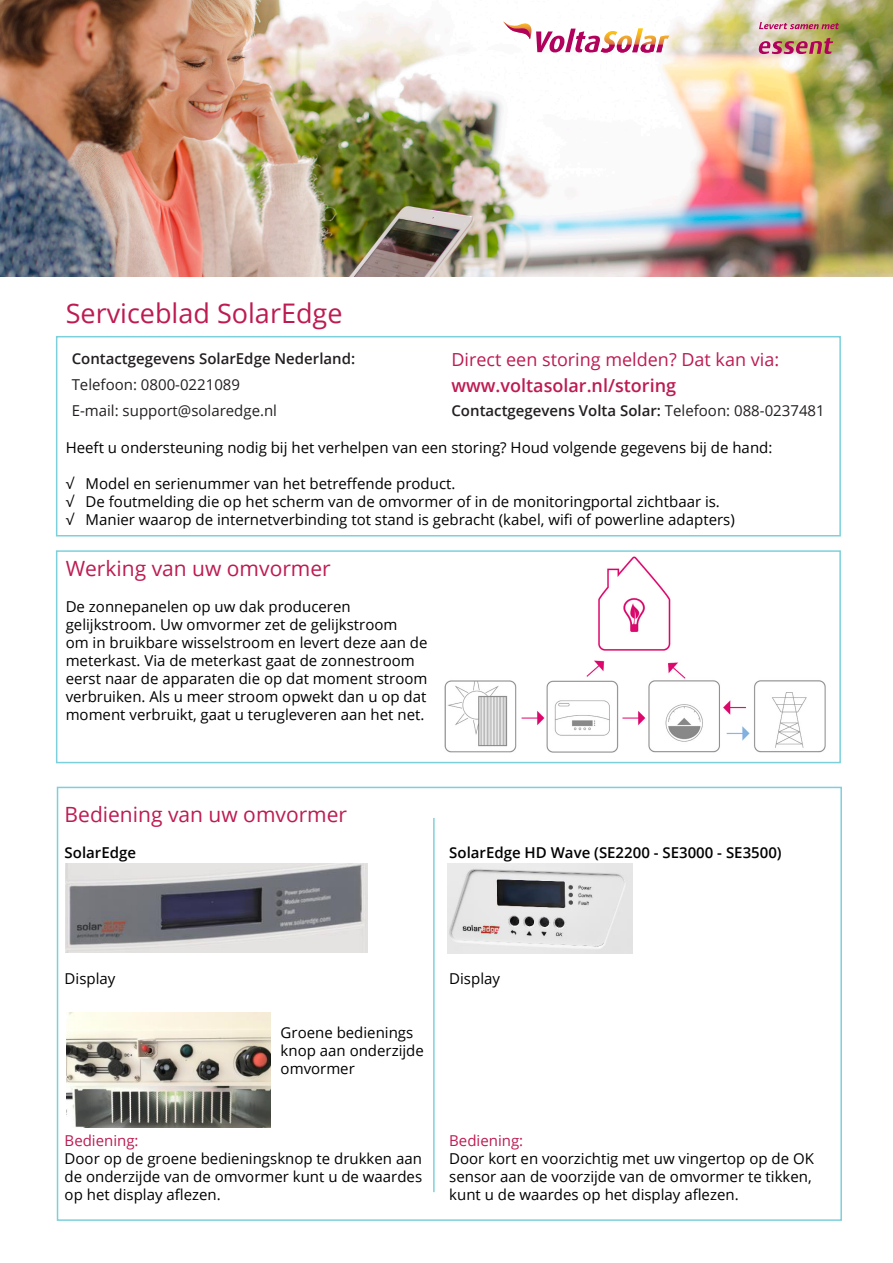
<style>
.page{position:relative;width:893px;height:1263px;background:#fff}
.page>*{position:absolute;margin:0;border:0;box-sizing:border-box;transform-origin:0 0}
.t1{font:27px "Open Sans";color:#bd1b51}
.t2{font:21px "Open Sans";color:#bd1c51}
.t3{font:18px "Open Sans";color:#bd1b51}
.t4{font:600 18px "Open Sans";color:#bd1b51}
.t5{font:15px/18px "Open Sans";color:#000001}
.t6{font:600 15px "Open Sans";color:#231f20}
.t7{font:15px "Open Sans";color:#231f20}
.t8{font:600 15px "Open Sans";color:#000001}
.t9{font:15px "Open Sans";color:#bd1c51}
.s1{font-weight:400}
</style>
<div class="page">
<img style="left:0;top:0;width:893px;height:276px">
<div style="left:57px;top:787px;width:785px;height:434px;border:2px solid #7cd0dc"></div>
<hr style="left:433px;top:818px;width:2px;height:374px;background:#7ed0dc">
<svg style="left:759px;top:38px;width:80px;height:23px"></svg>
<svg style="left:759px;top:22px;width:80px;height:7px"></svg>
<svg style="left:503px;top:21px;width:166px;height:64px"></svg>
<div style="left:56px;top:550px;width:785px;height:213px;border:2px solid #7cd0dc"></div>
<div style="left:56px;top:336px;width:785px;height:200px;border:2px solid #7cd0dc"></div>
<img style="left:444px;top:556px;width:382px;height:197px">
<img style="left:65px;top:864px;width:303px;height:89px">
<img style="left:67px;top:1012px;width:204px;height:115px">
<img style="left:447px;top:864px;width:186px;height:89px">
<p class="t1" style="left:66px;top:294px;width:278px">Serviceblad SolarEdge</p>
<p class="t6" style="left:72px;top:348px;width:285px">Contactgegevens SolarEdge Nederland:</p>
<p class="t3" style="left:451px;top:347px;width:329px">Direct een storing melden? Dat kan via:</p>
<p class="t7" style="left:72px;top:374px;width:170px">Telefoon: 0800-0221089</p>
<p class="t4" style="left:451px;top:373px;width:226px">www.voltasolar.nl/storing</p>
<p class="t7" style="left:72px;top:400px;width:207px">E-mail: support@solaredge.nl</p>
<p class="t6" style="left:451px;top:400px;width:375px">Contactgegevens Volta Solar: <span class="s1">Telefoon: 088-0237481</span></p>
<p class="t5" style="left:66px;top:438px;width:708px">Heeft u ondersteuning nodig bij het verhelpen van een storing? Houd volgende gegevens bij de hand:</p>
<p class="t5" style="left:66px;top:474px;width:671px">√ Model en serienummer van het betreffende product.<br>√ De foutmelding die op het scherm van de omvormer of in de monitoringportal zichtbaar is.<br>√ Manier waarop de internetverbinding tot stand is gebracht (kabel, wifi of powerline adapters)</p>
<p class="t2" style="left:66px;top:554px;width:267px">Werking van uw omvormer</p>
<p class="t5" style="left:66px;top:597px;width:286px">De zonnepanelen op uw dak produceren</p>
<p class="t5" style="left:66px;top:615px;width:333px">gelijkstroom. Uw omvormer zet de gelijkstroom</p>
<p class="t5" style="left:66px;top:633px;width:363px">om in bruikbare wisselstroom en levert deze aan de meterkast. Via de meterkast gaat de zonnestroom eerst naar de apparaten die op dat moment stroom verbruiken. Als u meer stroom opwekt dan u op dat moment verbruikt, gaat u terugleveren aan het net.</p>
<p class="t2" style="left:65px;top:800px;width:284px">Bediening van uw omvormer</p>
<p class="t8" style="left:65px;top:842px;width:73px">SolarEdge</p>
<p class="t8" style="left:449px;top:842px;width:334px">SolarEdge HD Wave (SE2200 - SE3000 - SE3500)</p>
<p class="t5" style="left:65px;top:969px;width:52px">Display</p>
<p class="t5" style="left:281px;top:1023px;width:134px">Groene bedienings</p>
<p class="t5" style="left:281px;top:1041px;width:145px">knop aan onderzijde</p>
<p class="t5" style="left:281px;top:1059px;width:76px">omvormer</p>
<p class="t9" style="left:65px;top:1130px;width:75px">Bediening:</p>
<p class="t5" style="left:65px;top:1149px;width:359px;text-align:justify">Door op de groene bedieningsknop te drukken aan de onderzijde van de omvormer kunt u de waardes op het display aflezen.</p>
<p class="t5" style="left:449px;top:969px;width:52px">Display</p>
<p class="t9" style="left:449px;top:1130px;width:75px">Bediening:</p>
<p class="t5" style="left:449px;top:1149px;width:366px">Door kort en voorzichtig met uw vingertop op de OK sensor aan de voorzijde van de omvormer te tikken, kunt u de waardes op het display aflezen.</p>
</div>
